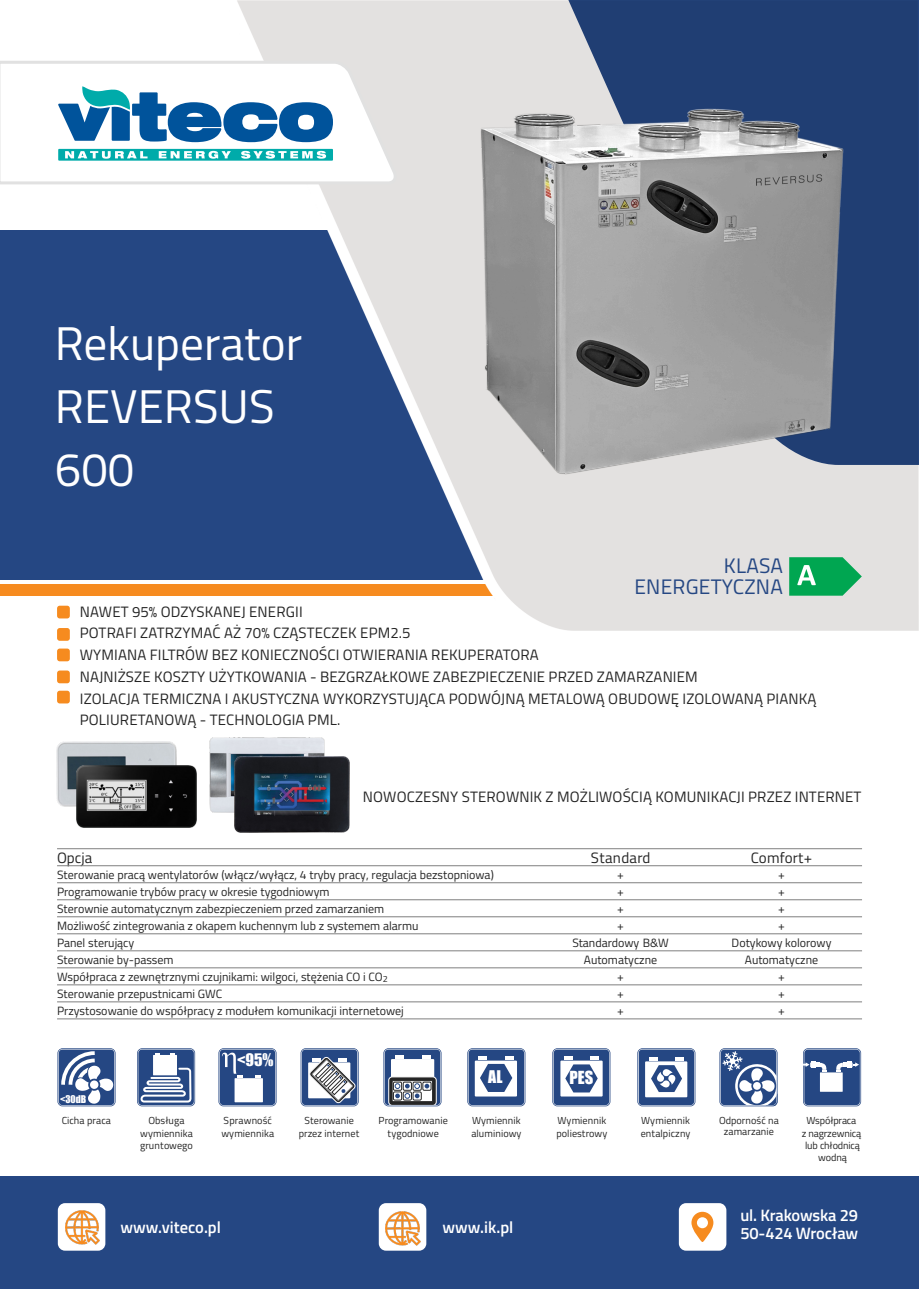
<style>
.page{position:relative;width:919px;height:1289px;background:#fff}
.page>*{position:absolute;margin:0;border:0;box-sizing:border-box;transform-origin:0 0}
.t1{font:47.25px "Titillium Web";color:#fff}
.t2{font:21px "Titillium Web";letter-spacing:.01em;color:#254783}
.t3{font:600 16.5px "Titillium Web";letter-spacing:-.01em;color:#fff}
.t4{font:16.5px "Impact";color:#fff}
.t5{font:16.05px "Impact";color:#fff}
.t6{font:15.9px "Impact";color:#fff}
.t7{font:15px "Titillium Web";letter-spacing:.01em;color:#252525}
.t8{font:12px "Titillium Web";color:#252525}
.t9{font:10.2px "Titillium Web";letter-spacing:.005em;color:#252525}
.t10{font:10.2px "Titillium Web";letter-spacing:-.015em;color:#252525}
.t11{font:9.75px "Impact";color:#fff}
.t12{font:9px "Titillium Web";color:#252525}
</style>
<div class="page">
<img style="left:56px;top:617px;width:806px;height:490px">
<div style="left:0;top:230px;width:918px;height:350px;background:#254783"></div>
<div style="left:0;top:1176px;width:918px;height:112px;background:#254783"></div>
<img style="left:223px;top:0;width:695px;height:641px">
<div style="left:566px;top:0;width:352px;height:465px;background:#203e73"></div>
<svg style="left:0;top:59px;width:401px;height:127px"></svg>
<img style="left:480px;top:109px;width:363px;height:365px">
<img style="left:57px;top:741px;width:119px;height:65px">
<img style="left:77px;top:765px;width:119px;height:62px">
<img style="left:210px;top:737px;width:114px;height:75px">
<img style="left:235px;top:756px;width:114px;height:76px">
<div style="left:57px;top:690px;width:13px;height:13px;background:#f68b1f;border-radius:3px"></div>
<div style="left:57px;top:670px;width:13px;height:13px;background:#f68b1f;border-radius:3px"></div>
<div style="left:57px;top:648px;width:13px;height:13px;background:#f68b1f;border-radius:3px"></div>
<div style="left:57px;top:628px;width:13px;height:12px;background:#f68b1f;border-radius:3px"></div>
<div style="left:57px;top:605px;width:13px;height:13px;background:#f68b1f;border-radius:3px"></div>
<svg style="left:58px;top:86px;width:275px;height:56px"></svg>
<svg style="left:58px;top:149px;width:275px;height:12px"></svg>
<svg style="left:57px;top:1048px;width:58px;height:58px"></svg>
<div style="left:90px;top:1080px;width:8px;height:8px;background:#fff;border-radius:50%"></div>
<svg style="left:803px;top:1048px;width:58px;height:58px"></svg>
<svg style="left:137px;top:1048px;width:58px;height:58px"></svg>
<svg style="left:218px;top:1048px;width:58px;height:58px"></svg>
<svg style="left:719px;top:1048px;width:58px;height:58px"></svg>
<svg style="left:467px;top:1048px;width:58px;height:58px"></svg>
<svg style="left:300px;top:1048px;width:58px;height:58px"></svg>
<svg style="left:637px;top:1048px;width:58px;height:58px"></svg>
<svg style="left:383px;top:1048px;width:58px;height:58px"></svg>
<svg style="left:552px;top:1048px;width:58px;height:58px"></svg>
<hr style="left:57px;top:848px;width:805px;height:1px;background:#7f7f7f">
<hr style="left:57px;top:882px;width:805px;height:1px;background:#7f7f7f">
<hr style="left:57px;top:899px;width:805px;height:1px;background:#7f7f7f">
<hr style="left:57px;top:916px;width:805px;height:1px;background:#7f7f7f">
<hr style="left:57px;top:933px;width:805px;height:1px;background:#7f7f7f">
<hr style="left:57px;top:950px;width:805px;height:1px;background:#7f7f7f">
<hr style="left:57px;top:967px;width:805px;height:1px;background:#7f7f7f">
<hr style="left:57px;top:984px;width:805px;height:1px;background:#7f7f7f">
<hr style="left:57px;top:1001px;width:805px;height:1px;background:#7f7f7f">
<hr style="left:57px;top:1018px;width:805px;height:1px;background:#7f7f7f">
<hr style="left:57px;top:865px;width:805px;height:1px;background:#7f7f7f">
<svg style="left:789px;top:557px;width:72px;height:38px;background:#2db36e"></svg>
<div style="left:58px;top:1203px;width:47px;height:47px;background:#fff;border-radius:7px"></div>
<img style="left:65px;top:1210px;width:34px;height:33px">
<div style="left:379px;top:1203px;width:47px;height:47px;background:#fff;border-radius:7px"></div>
<img style="left:386px;top:1211px;width:34px;height:33px">
<div style="left:678px;top:1203px;width:48px;height:47px;background:#fff;border-radius:7px"></div>
<svg style="left:691px;top:1211px;width:22px;height:31px"></svg>
<p class="t1" style="left:55px;top:306px;width:249px">Rekuperator</p>
<p class="t1" style="left:55px;top:369px;width:221px">REVERSUS</p>
<p class="t1" style="left:55px;top:432px;width:81px">600</p>
<p class="t7" style="left:80px;top:600px;width:224px">NAWET 95% ODZYSKANEJ ENERGII</p>
<p class="t7" style="left:80px;top:621px;width:332px">POTRAFI ZATRZYMAĆ AŻ 70% CZĄSTECZEK EPM2.5</p>
<p class="t7" style="left:80px;top:643px;width:460px">WYMIANA FILTRÓW BEZ KONIECZNOŚCI OTWIERANIA REKUPERATORA</p>
<p class="t2" style="left:724px;top:549px;width:60px">KLASA</p>
<p class="t2" style="left:634px;top:570px;width:150px">ENERGETYCZNA</p>
<p class="t7" style="left:80px;top:665px;width:619px">NAJNIŻSZE KOSZTY UŻYTKOWANIA - BEZGRZAŁKOWE ZABEZPIECZENIE PRZED ZAMARZANIEM</p>
<p class="t7" style="left:80px;top:686px;width:738px">IZOLACJA TERMICZNA I AKUSTYCZNA WYKORZYSTUJĄCA PODWÓJNĄ METALOWĄ OBUDOWĘ IZOLOWANĄ PIANKĄ</p>
<p class="t7" style="left:80px;top:707px;width:262px">POLIURETANOWĄ - TECHNOLOGIA PML.</p>
<p class="t7" style="left:363px;top:785px;width:500px">NOWOCZESNY STEROWNIK Z MOŻLIWOŚCIĄ KOMUNIKACJI PRZEZ INTERNET</p>
<p class="t7" style="left:57px;top:845px;width:37px">Opcja</p>
<p class="t7" style="left:590px;top:845px;width:61px">Standard</p>
<p class="t7" style="left:750px;top:845px;width:63px">Comfort+</p>
<p class="t8" style="left:57px;top:865px;width:438px">Sterowanie pracą wentylatorów (włącz/wyłącz, 4 tryby pracy, regulacja bezstopniowa)</p>
<p class="t8" style="left:617px;top:865px;width:8px">+</p>
<p class="t8" style="left:778px;top:865px;width:8px">+</p>
<p class="t8" style="left:57px;top:882px;width:274px">Programowanie trybów pracy w okresie tygodniowym</p>
<p class="t8" style="left:617px;top:882px;width:8px">+</p>
<p class="t8" style="left:778px;top:882px;width:8px">+</p>
<p class="t8" style="left:57px;top:899px;width:328px">Sterownie automatycznym zabezpieczeniem przed zamarzaniem</p>
<p class="t8" style="left:617px;top:899px;width:8px">+</p>
<p class="t8" style="left:778px;top:899px;width:8px">+</p>
<p class="t8" style="left:57px;top:916px;width:363px">Możliwość zintegrowania z okapem kuchennym lub z systemem alarmu</p>
<p class="t8" style="left:617px;top:916px;width:8px">+</p>
<p class="t8" style="left:778px;top:916px;width:8px">+</p>
<p class="t8" style="left:57px;top:933px;width:79px">Panel sterujący</p>
<p class="t8" style="left:572px;top:933px;width:98px">Standardowy B&amp;W</p>
<p class="t8" style="left:731px;top:933px;width:101px">Dotykowy kolorowy</p>
<p class="t8" style="left:57px;top:950px;width:118px">Sterowanie by-passem</p>
<p class="t8" style="left:584px;top:950px;width:75px">Automatyczne</p>
<p class="t8" style="left:744px;top:950px;width:75px">Automatyczne</p>
<p class="t8" style="left:57px;top:967px;width:327px">Współpraca z zewnętrznymi czujnikami: wilgoci, stężenia CO i CO</p>
<p class="t12" style="left:382px;top:971px;width:7px">2</p>
<p class="t8" style="left:617px;top:967px;width:8px">+</p>
<p class="t8" style="left:778px;top:967px;width:8px">+</p>
<p class="t8" style="left:57px;top:984px;width:167px">Sterowanie przepustnicami GWC</p>
<p class="t8" style="left:617px;top:984px;width:8px">+</p>
<p class="t8" style="left:778px;top:984px;width:8px">+</p>
<p class="t8" style="left:57px;top:1001px;width:348px">Przystosowanie do współpracy z modułem komunikacji internetowej</p>
<p class="t8" style="left:617px;top:1001px;width:8px">+</p>
<p class="t8" style="left:778px;top:1001px;width:8px">+</p>
<p class="t11" style="left:60px;top:1094px;width:28px">&lt;30dB</p>
<p class="t9" style="left:62px;top:1112px;width:51px">Cicha praca</p>
<p class="t9" style="left:148px;top:1112px;width:38px">Obsługa</p>
<p class="t9" style="left:140px;top:1125px;width:54px">wymiennika</p>
<p class="t9" style="left:140px;top:1137px;width:54px">gruntowego</p>
<p class="t6" style="left:237px;top:1053px;width:38px">&lt;95%</p>
<p class="t9" style="left:223px;top:1112px;width:50px">Sprawność</p>
<p class="t9" style="left:221px;top:1125px;width:54px">wymiennika</p>
<p class="t9" style="left:304px;top:1112px;width:51px">Sterowanie</p>
<p class="t9" style="left:298px;top:1125px;width:62px">przez internet</p>
<p class="t9" style="left:378px;top:1112px;width:71px">Programowanie</p>
<p class="t9" style="left:387px;top:1125px;width:53px">tygodniowe</p>
<p class="t5" style="left:488px;top:1070px;width:16px">AL</p>
<p class="t9" style="left:472px;top:1112px;width:50px">Wymiennik</p>
<p class="t9" style="left:471px;top:1125px;width:52px">aluminiowy</p>
<p class="t3" style="left:120px;top:1214px;width:102px">www.viteco.pl</p>
<p class="t3" style="left:442px;top:1214px;width:72px">www.ik.pl</p>
<p class="t4" style="left:569px;top:1071px;width:25px">PES</p>
<p class="t9" style="left:557px;top:1112px;width:50px">Wymiennik</p>
<p class="t9" style="left:556px;top:1125px;width:52px">poliestrowy</p>
<p class="t9" style="left:641px;top:1112px;width:50px">Wymiennik</p>
<p class="t9" style="left:640px;top:1125px;width:51px">entalpiczny</p>
<p class="t9" style="left:719px;top:1112px;width:61px">Odporność na</p>
<p class="t9" style="left:723px;top:1123px;width:52px">zamarzanie</p>
<p class="t10" style="left:806px;top:1112px;width:51px">Współpraca</p>
<p class="t10" style="left:801px;top:1125px;width:61px">z nagrzewnicą</p>
<p class="t10" style="left:805px;top:1137px;width:56px">lub chłodnicą</p>
<p class="t9" style="left:818px;top:1149px;width:30px">wodną</p>
<p class="t3" style="left:740px;top:1202px;width:119px">ul. Krakowska 29</p>
<p class="t3" style="left:740px;top:1220px;width:119px">50-424 Wrocław</p>
</div>
